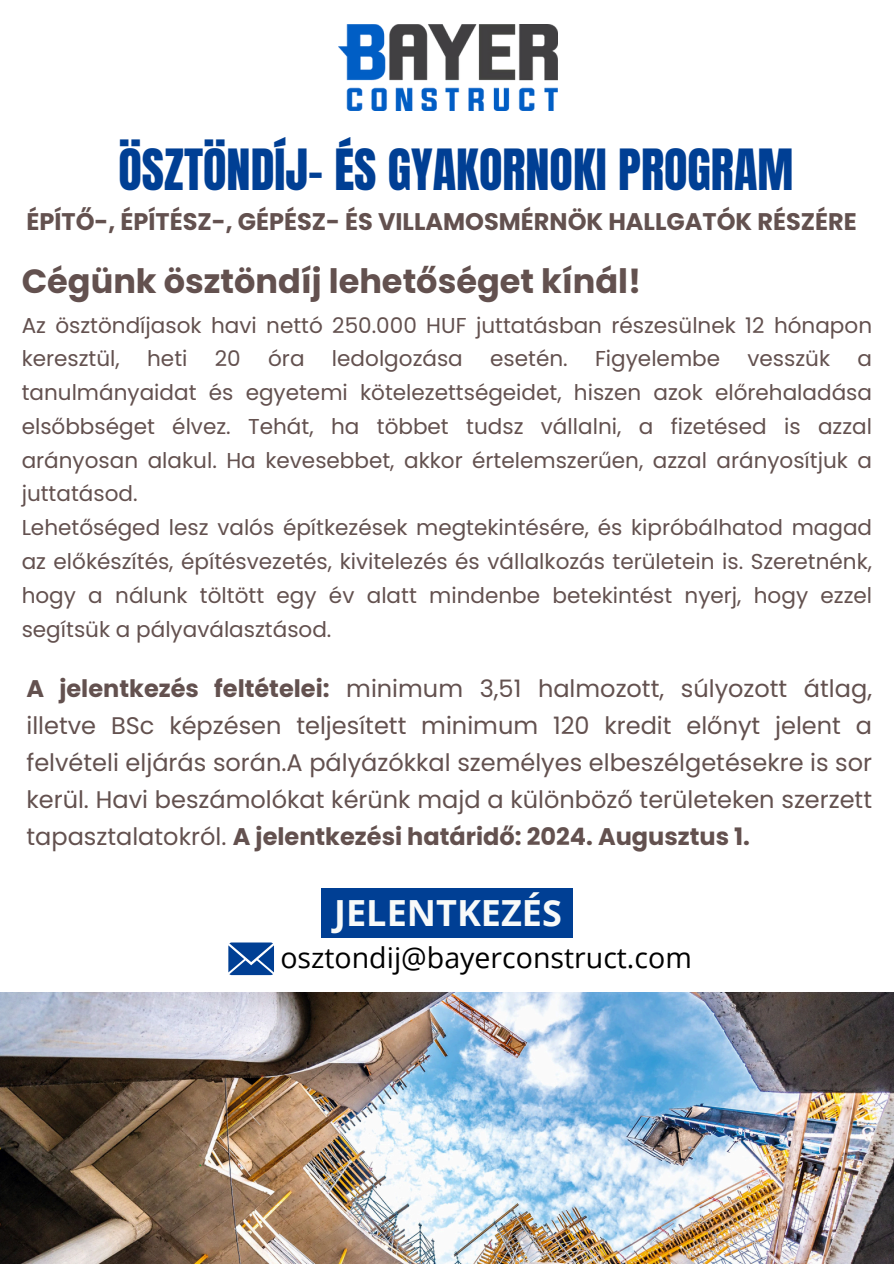
<style>
.page{position:relative;width:894px;height:1264px;background:#fff}
.page>*{position:absolute;margin:0;border:0;box-sizing:border-box;transform-origin:0 0}
.t1{font:48.3px "Anton";color:#003f94}
.t2{font:700 36px "Open Sans";color:#f8faf9}
.t3{font:700 33.6px "Poppins";color:#63514f}
.t4{font:28.5px "Open Sans";color:#000}
.t5{font:24px/37.2px "Poppins";color:#63514f;text-align:justify}
.t6{font:700 24px "Poppins";color:#63514f}
.t7{font:21.6px/33.8px "Poppins";color:#63514f;text-align:justify}
.s1{font-weight:700}
</style>
<div class="page">
<img style="left:338px;top:25px;width:219px;height:85px">
<div style="left:321px;top:888px;width:251px;height:50px;background:#003f94"></div>
<svg style="left:228px;top:942px;width:46px;height:33px;background:#2b60a6"></svg>
<img style="left:0;top:992px;width:892px;height:271px">
<h4 class="t1" style="left:118px;top:135px;width:676px">ÖSZTÖNDÍJ- ÉS GYAKORNOKI PROGRAM</h4>
<h5 class="t6" style="left:26px;top:205px;width:831px">ÉPÍTŐ-, ÉPÍTÉSZ-, GÉPÉSZ- ÉS VILLAMOSMÉRNÖK HALLGATÓK RÉSZÉRE</h5>
<p class="t3" style="left:22px;top:258px;width:621px">Cégünk ösztöndíj lehetőséget kínál!</p>
<p class="t7" style="left:22px;top:308px;width:851px">Az ösztöndíjasok havi nettó 250.000 HUF juttatásban részesülnek 12 hónapon keresztül,</p>
<p class="t7" style="left:147px;top:342px;width:42px">heti</p>
<p class="t7" style="left:215px;top:342px;width:27px">20</p>
<p class="t7" style="left:268px;top:342px;width:38px">óra</p>
<p class="t7" style="left:332px;top:342px;width:132px">ledolgozása</p>
<p class="t7" style="left:490px;top:342px;width:79px">esetén.</p>
<p class="t7" style="left:595px;top:342px;width:126px">Figyelembe</p>
<p class="t7" style="left:747px;top:342px;width:84px">vesszük</p>
<p class="t7" style="left:22px;top:342px;width:851px;text-indent:835px">a tanulmányaidat és egyetemi kötelezettségeidet, hiszen azok előrehaladása elsőbbséget élvez. Tehát, ha többet tudsz vállalni, a fizetésed is azzal arányosan alakul. Ha kevesebbet, akkor értelemszerűen, azzal arányosítjuk a juttatásod.</p>
<p class="t7" style="left:22px;top:511px;width:851px">Lehetőséged lesz valós építkezések megtekintésére, és kipróbálhatod magad az előkészítés, építésvezetés, kivitelezés és vállalkozás területein is. Szeretnénk, hogy a nálunk töltött egy év alatt mindenbe betekintést nyerj, hogy ezzel segítsük a pályaválasztásod.</p>
<h2 class="t5" style="left:26px;top:669px;width:846px"><span class="s1">A jelentkezés feltételei:</span> minimum 3,51 halmozott, súlyozott átlag, illetve BSc képzésen teljesített minimum 120 kredit előnyt jelent a felvételi eljárás során.A pályázókkal személyes elbeszélgetésekre is sor kerül. Havi beszámolókat kérünk majd a különböző területeken szerzett tapasztalatokról. <span class="s1">A jelentkezési határidő: 2024. Augusztus 1.</span></h2>
<h3 class="t2" style="left:334px;top:887px;width:229px">JELENTKEZÉS</h3>
<p class="t4" style="left:280px;top:937px;width:413px">osztondij@bayerconstruct.com</p>
</div>
